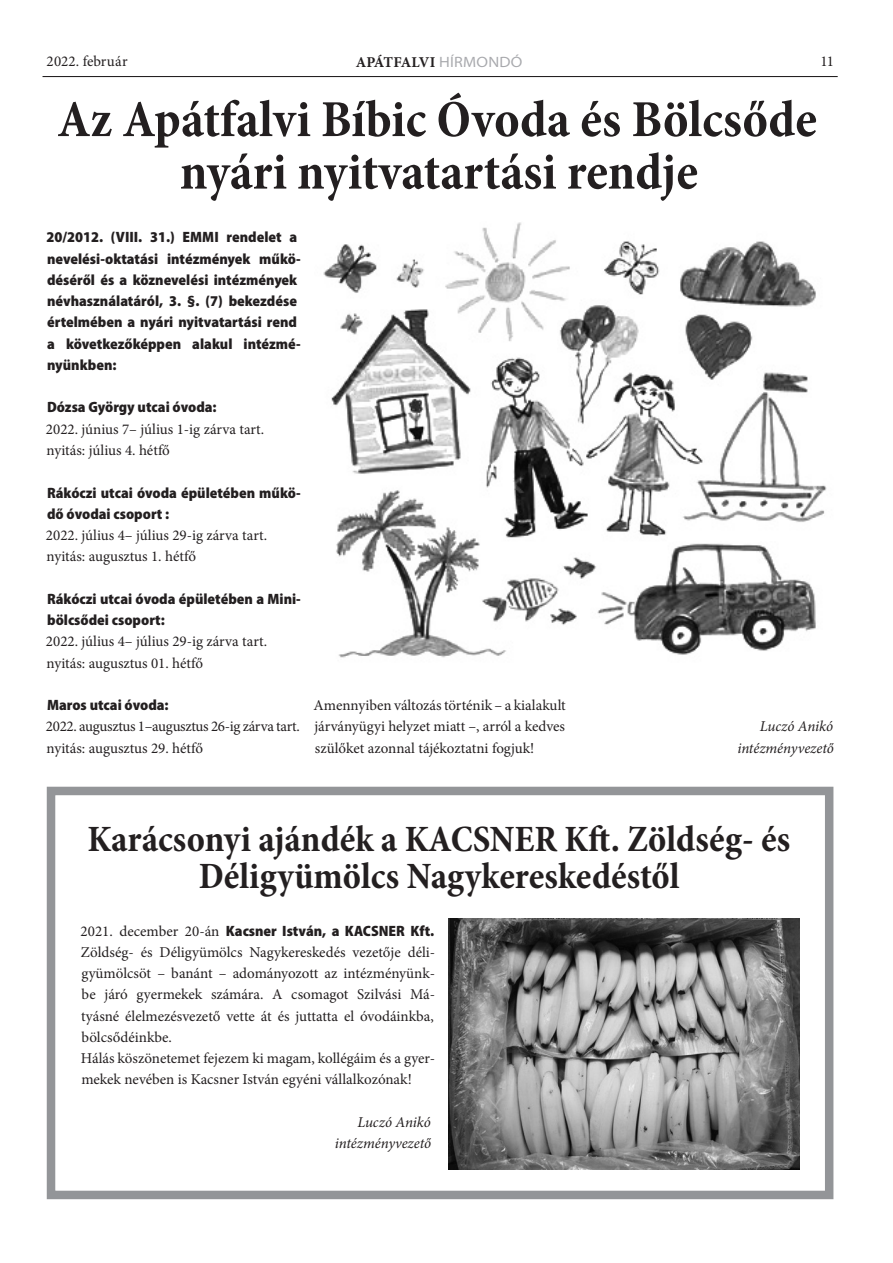
<style>
.page{position:relative;width:893px;height:1263px;background:#fff}
.page>*{position:absolute;margin:0;border:0;box-sizing:border-box;transform-origin:0 0}
.cím{font:700 condensed 52.5px/52.5px "Minion Pro";color:#231f20;text-align:center}
.cím-2{font:700 condensed 37.5px/37.5px "Minion Pro";color:#231f20;text-align:center}
.t1{font:15px/21.3px "Minion Pro";color:#231f20;text-align:justify}
.bevezető{font:900 semi-condensed 15px/21.3px "Myriad Pro";color:#231f20}
.aláírás{font:italic 15px/21.3px "Minion Pro";letter-spacing:-.005em;color:#231f20;text-align:right}
.t2{font:15px "Minion Pro";letter-spacing:-.02em;color:#231f20}
.t3{font:700 15px "Minion Pro";letter-spacing:-.025em;color:#231f20}
.s1{font-family:"Myriad Pro";font-weight:400;font-stretch:semi-expanded;color:#a8a9ad}
.s2{font-family:"Myriad Pro";font-weight:900;font-stretch:semi-condensed}
</style>
<div class="page">
<hr style="left:43px;top:76px;width:795px;height:1px;background:#231f20">
<img style="left:323px;top:222px;width:504px;height:436px">
<div style="left:47px;top:787px;width:786px;height:412px;border:9px solid #939598"></div>
<img style="left:449px;top:918px;width:350px;height:251px">
<p class="t1" style="left:47px;top:51px;width:82px">2022. február</p>
<p class="t3" style="left:356px;top:51px;width:168px">APÁTFALVI <span class="s1">HÍRMONDÓ</span></p>
<p class="t1" style="left:820px;top:51px;width:15px">11</p>
<p class="cím" style="left:57px;top:93px;width:761px">Az Apátfalvi Bíbic Óvoda és Bölcsőde nyári nyitvatartási rendje</p>
<p class="bevezető" style="left:46px;top:226px;width:256px">20/2012. (VIII. 31.) EMMI rendelet a nevelési-oktatási intézmények műkö&shy;déséről és a köznevelési intézmények névhasználatáról, 3. §. (7) bekezdése értelmében a nyári nyitvatartási rend a következőképpen alakul intézmé&shy;nyünkben:</p>
<p class="bevezető" style="left:47px;top:396px;width:171px">Dózsa György utcai óvoda:</p>
<p class="t1" style="left:46px;top:418px;width:220px">2022. június 7– július 1-ig zárva tart.</p>
<p class="t1" style="left:47px;top:440px;width:125px">nyitás: július 4. hétfő</p>
<p class="bevezető" style="left:47px;top:481px;width:255px">Rákóczi utcai óvoda épületében műkö&shy;dő óvodai csoport :</p>
<p class="t1" style="left:46px;top:525px;width:223px">2022. július 4– július 29-ig zárva tart.</p>
<p class="t1" style="left:47px;top:546px;width:151px">nyitás: augusztus 1. hétfő</p>
<p class="bevezető" style="left:47px;top:588px;width:255px">Rákóczi utcai óvoda épületében a Mini&shy;bölcsődei csoport:</p>
<p class="t1" style="left:46px;top:631px;width:223px">2022. július 4– július 29-ig zárva tart.</p>
<p class="t1" style="left:47px;top:652px;width:158px">nyitás: augusztus 01. hétfő</p>
<p class="bevezető" style="left:47px;top:694px;width:123px">Maros utcai óvoda:</p>
<p class="t2" style="left:46px;top:717px;width:255px">2022. augusztus 1–augusztus 26-ig zárva tart.</p>
<p class="t1" style="left:47px;top:737px;width:158px">nyitás: augusztus 29. hétfő</p>
<p class="t1" style="left:313px;top:695px;width:254px">Amennyiben változás történik – a kialakult járványügyi helyzet miatt –, arról a kedves szülőket azonnal tájékoztatni fogjuk!</p>
<p class="aláírás" style="left:737px;top:716px;width:98px">Luczó Anikó intézményvezető</p>
<p class="cím-2" style="left:87px;top:819px;width:705px">Karácsonyi ajándék a KACSNER Kft. Zöldség- és<br>Déligyümölcs Nagykereskedéstől</p>
<p class="t1" style="left:81px;top:920px;width:356px">2021. december 20-án <span class="s2">Kacsner István, a KACSNER Kft.<br></span>Zöldség- és Déligyümölcs Nagykereskedés vezetője déli&shy;gyümölcsöt – banánt – adományozott az intézményünk&shy;be járó gyermekek számára. A csomagot Szilvási Má&shy;tyásné élelmezésvezető vette át és juttatta el óvodáinkba, bölcsődéinkbe.</p>
<p class="t1" style="left:81px;top:1048px;width:356px">Hálás köszönetemet fejezem ki magam, kollégáim és a gyer&shy;mekek nevében is Kacsner István egyéni vállalkozónak!</p>
<p class="aláírás" style="left:335px;top:1111px;width:98px">Luczó Anikó intézményvezető</p>
</div>
